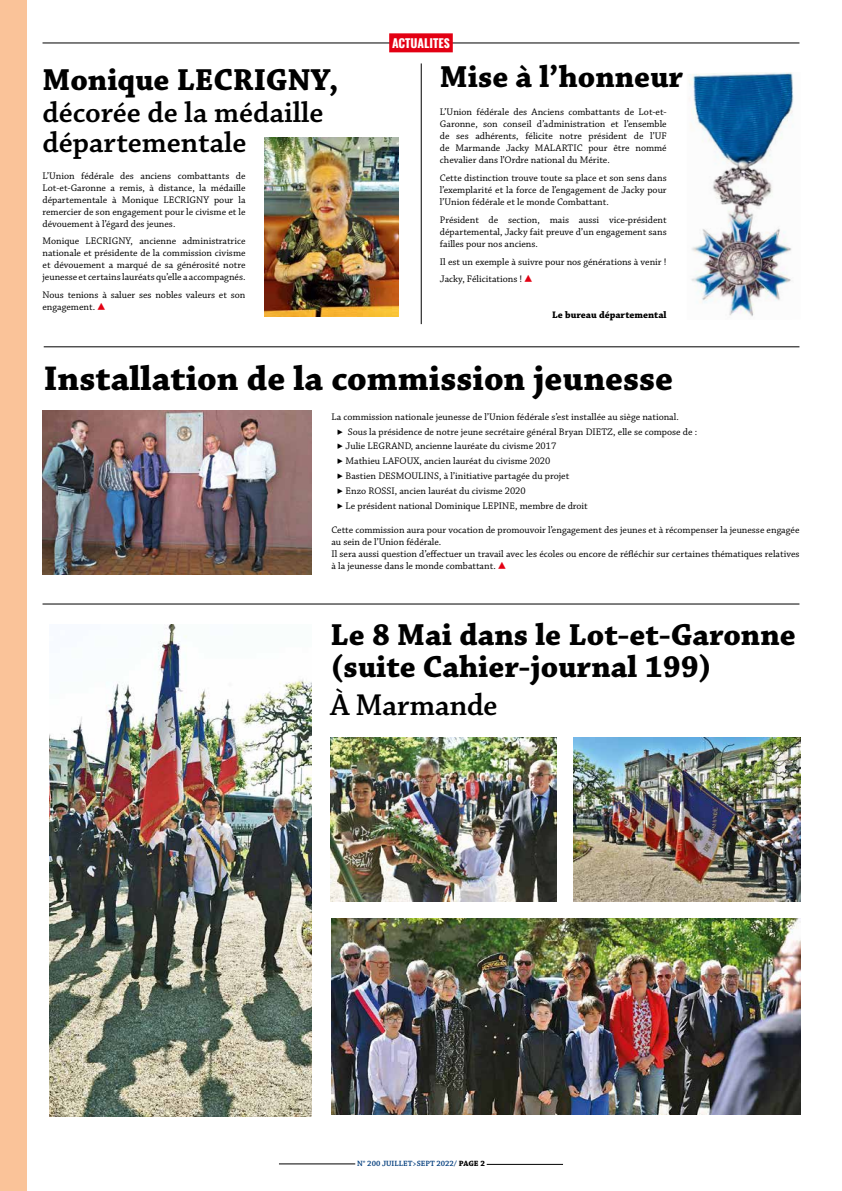
<style>
.page{position:relative;width:842px;height:1191px;background:#fff}
.page>*{position:absolute;margin:0;border:0;box-sizing:border-box;transform-origin:0 0}
.t1{font:700 36px "Chaparral Pro";color:#000}
.t2{font:700 32px/32px "Chaparral Pro";color:#000}
.t3{font:32px "Chaparral Pro Semibold Subh";color:#000}
.t4{font:600 30px/30px "Chaparral Pro";color:#000}
.t5{font:700 12px "Oswald";color:#fff}
.t6{font:10px/12px "Chaparral Pro";color:#000;text-align:justify}
.t7{font:700 10px "Chaparral Pro";color:#000}
.t8{font:600 8px "Chaparral Pro";color:#003c7c}
.s1{font-family:"Source Sans Pro";font-weight:900;font-size:13px;color:#e30013}
.s2{font-family:"Source Sans Pro"}
.s3{font-weight:700;color:#000}
</style>
<div class="page">
<hr style="left:279px;top:1163px;width:76px;height:1px;background:#000">
<hr style="left:487px;top:1164px;width:76px;height:1px;background:#000">
<div style="left:0;top:0;width:27px;height:1191px;background:#fac399"></div>
<hr style="left:421px;top:63px;width:1px;height:261px;background:#000">
<hr style="left:43px;top:43px;width:756px;height:1px;background:#000">
<div style="left:389px;top:33px;width:64px;height:19px;background:#e30013"></div>
<hr style="left:43px;top:604px;width:756px;height:1px;background:#000">
<hr style="left:44px;top:346px;width:755px;height:1px;background:#000">
<img style="left:265px;top:138px;width:133px;height:178px">
<img style="left:43px;top:410px;width:269px;height:165px">
<img style="left:689px;top:72px;width:105px;height:245px">
<img style="left:49px;top:624px;width:263px;height:492px">
<img style="left:332px;top:919px;width:468px;height:196px">
<img style="left:330px;top:737px;width:227px;height:165px">
<img style="left:574px;top:737px;width:226px;height:165px">
<h2 class="t2" style="left:43px;top:65px;width:298px">Monique LECRIGNY,</h2>
<h3 class="t4" style="left:43px;top:99px;width:283px">décorée de la médaille départementale</h3>
<p class="t6" style="left:43px;top:170px;width:205px">L’Union fédérale des anciens combattants de Lot-et-Garonne a remis, à distance, la médaille départementale à Monique LECRIGNY pour la remercier de son engagement pour le civisme et le dévouement à l’égard des jeunes.</p>
<p class="t6" style="left:43px;top:235px;width:205px">Monique LECRIGNY, ancienne administratrice nationale et présidente de la commission civisme et dévouement a marqué de sa générosité notre jeunesse et certains lauréats qu’elle a accompagnés.</p>
<p class="t6" style="left:43px;top:289px;width:204px">Nous tenions à saluer ses nobles valeurs et son engagement. <span class="s1">▲</span></p>
<p class="t5" style="left:392px;top:37px;width:59px">ACTUALITES</p>
<h2 class="t2" style="left:440px;top:62px;width:245px">Mise à l’honneur</h2>
<p class="t6" style="left:440px;top:107px;width:228px">L’Union fédérale des Anciens combattants de Lot-et-Garonne, son conseil d’administration et l’ensemble de ses adhérents, félicite notre président de l’UF de Marmande Jacky MALARTIC pour être nommé chevalier dans l’Ordre national du Mérite.</p>
<p class="t6" style="left:440px;top:172px;width:228px">Cette distinction trouve toute sa place et son sens dans l’exemplarité et la force de l’engagement de Jacky pour l’Union fédérale et le monde Combattant.</p>
<p class="t6" style="left:440px;top:214px;width:228px">Président de section, mais aussi vice-président départemental, Jacky fait preuve d’un engagement sans failles pour nos anciens.</p>
<p class="t6" style="left:440px;top:253px;width:228px;line-height:17.7px">Il est un exemple à suivre pour nos générations à venir !<br>Jacky, Félicitations ! <span class="s1">▲</span></p>
<p class="t7" style="left:552px;top:308px;width:116px">Le bureau départemental</p>
<h1 class="t1" style="left:44px;top:358px;width:631px">Installation de la commission jeunesse</h1>
<p class="t6" style="left:337px;top:409px;width:362px;line-height:14.8px;text-align:left;text-indent:-6px">La commission nationale jeunesse de l’Union fédérale s’est installée au siège national.<br><span class="s2">▶</span> Sous la présidence de notre jeune secrétaire général Bryan DIETZ, elle se compose de : <span class="s2">▶</span> Julie LEGRAND, ancienne lauréate du civisme 2017<br><span class="s2">▶</span> Mathieu LAFOUX, ancien lauréat du civisme 2020<br><span class="s2">▶</span> Bastien DESMOULINS, à l’initiative partagée du projet<br><span class="s2">▶</span> Enzo ROSSI, ancien lauréat du civisme 2020<br><span class="s2">▶</span> Le président national Dominique LEPINE, membre de droit</p>
<p class="t6" style="left:331px;top:524px;width:470px;text-align:left">Cette commission aura pour vocation de promouvoir l’engagement des jeunes et à récompenser la jeunesse engagée au sein de l’Union fédérale.<br>Il sera aussi question d’effectuer un travail avec les écoles ou encore de réfléchir sur certaines thématiques relatives à la jeunesse dans le monde combattant. <span class="s1">▲</span></p>
<h2 class="t2" style="left:330px;top:620px;width:467px">Le 8 Mai dans le Lot-et-Garonne (suite Cahier-journal 199)</h2>
<h2 class="t3" style="left:330px;top:687px;width:168px">À Marmande</h2>
<p class="t8" style="left:357px;top:1159px;width:129px">N° 200 JUILLET&gt;SEPT 2022/ <span class="s3">PAGE 2</span></p>
</div>
